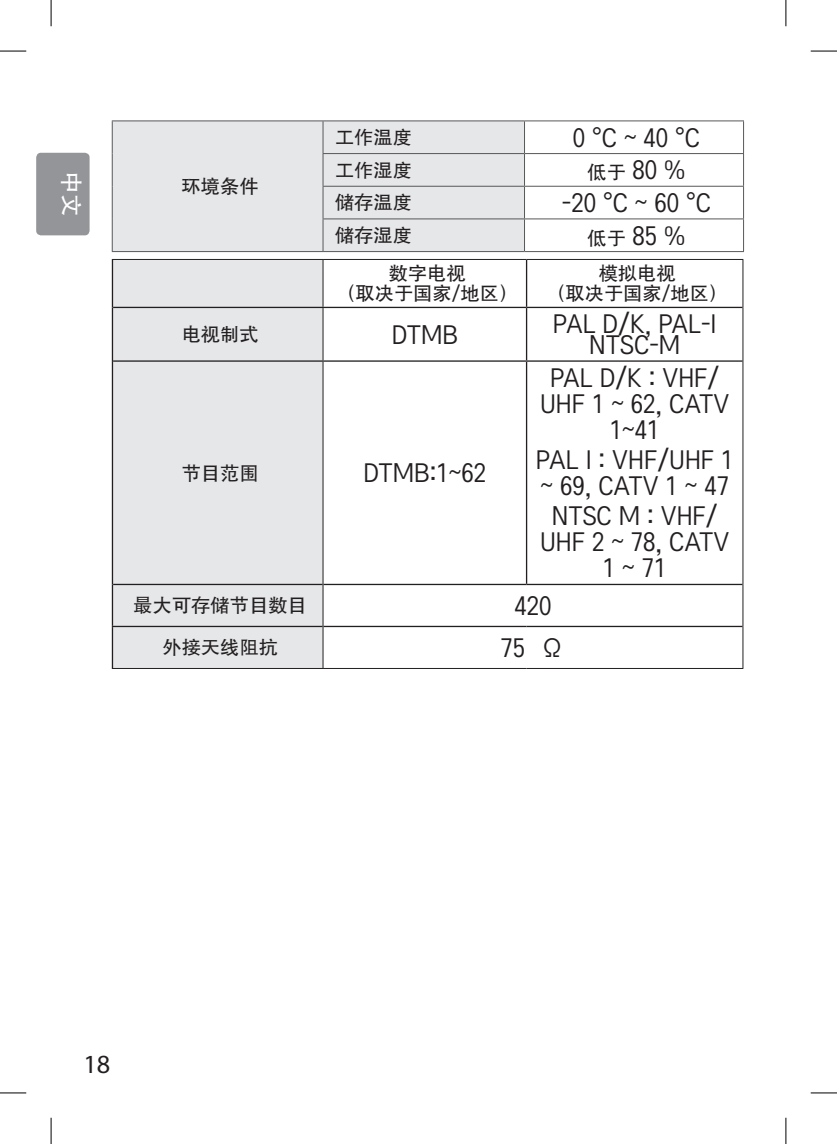
<style>
.page{position:relative;width:837px;height:1144px;background:#fff}
.page>*{position:absolute;margin:0;border:0;box-sizing:border-box;transform-origin:0 0}
.t1{font:26.25px/26.2px "LG Display";color:#231f20;text-align:center}
.t2{font:26.25px "Myriad Pro";color:#231f20}
.t3{font:22.75px "LG Display";color:#fff}
.t4{font:19.25px/20.3px "LG Display";color:#231f20;text-align:center}
.s1{font-size:19.25px}
</style>
<div class="page">
<div style="left:36px;top:153px;width:53px;height:82px;background:#939598;border-radius:5px"></div>
<div style="left:113px;top:121px;width:411px;height:130px;background:#e6e7e9"></div>
<hr style="left:524px;top:120px;width:219px;height:1px;background:#57585a">
<hr style="left:742px;top:121px;width:1px;height:32px;background:#57585a">
<hr style="left:524px;top:153px;width:219px;height:1px;background:#57585a">
<hr style="left:742px;top:154px;width:1px;height:32px;background:#57585a">
<hr style="left:524px;top:186px;width:219px;height:1px;background:#57585a">
<hr style="left:742px;top:187px;width:1px;height:31px;background:#57585a">
<hr style="left:524px;top:218px;width:219px;height:1px;background:#57585a">
<hr style="left:742px;top:219px;width:1px;height:32px;background:#57585a">
<hr style="left:524px;top:251px;width:219px;height:1px;background:#57585a">
<hr style="left:112px;top:120px;width:211px;height:1px;background:#57585a">
<hr style="left:112px;top:121px;width:1px;height:33px;background:#57585a">
<hr style="left:112px;top:154px;width:1px;height:32px;background:#57585a">
<hr style="left:112px;top:186px;width:1px;height:33px;background:#57585a">
<hr style="left:112px;top:219px;width:1px;height:32px;background:#57585a">
<hr style="left:112px;top:251px;width:211px;height:1px;background:#57585a">
<hr style="left:323px;top:120px;width:201px;height:1px;background:#57585a">
<hr style="left:322px;top:121px;width:1px;height:32px;background:#57585a">
<hr style="left:524px;top:121px;width:1px;height:32px;background:#57585a">
<hr style="left:322px;top:153px;width:202px;height:1px;background:#57585a">
<hr style="left:322px;top:154px;width:1px;height:32px;background:#57585a">
<hr style="left:524px;top:154px;width:1px;height:32px;background:#57585a">
<hr style="left:322px;top:186px;width:202px;height:1px;background:#57585a">
<hr style="left:322px;top:187px;width:1px;height:31px;background:#57585a">
<hr style="left:524px;top:187px;width:1px;height:31px;background:#57585a">
<hr style="left:322px;top:218px;width:202px;height:1px;background:#57585a">
<hr style="left:322px;top:219px;width:1px;height:32px;background:#57585a">
<hr style="left:524px;top:219px;width:1px;height:32px;background:#57585a">
<hr style="left:323px;top:251px;width:201px;height:1px;background:#57585a">
<div style="left:113px;top:260px;width:209px;height:408px;background:#e6e7e9"></div>
<svg style="left:323px;top:260px;width:419px;height:408px"></svg>
<hr style="left:112px;top:259px;width:211px;height:1px;background:#231f20">
<hr style="left:526px;top:259px;width:217px;height:1px;background:#231f20">
<hr style="left:742px;top:260px;width:1px;height:47px;background:#231f20">
<hr style="left:742px;top:307px;width:1px;height:54px;background:#231f20">
<hr style="left:742px;top:361px;width:1px;height:223px;background:#231f20">
<hr style="left:112px;top:668px;width:211px;height:1px;background:#231f20">
<hr style="left:112px;top:260px;width:1px;height:47px;background:#231f20">
<hr style="left:112px;top:307px;width:1px;height:54px;background:#231f20">
<hr style="left:112px;top:361px;width:1px;height:223px;background:#231f20">
<hr style="left:112px;top:584px;width:1px;height:42px;background:#231f20">
<hr style="left:112px;top:626px;width:210px;height:1px;background:#231f20">
<hr style="left:112px;top:627px;width:1px;height:41px;background:#231f20">
<hr style="left:113px;top:307px;width:210px;height:1px;background:#231f20">
<hr style="left:526px;top:307px;width:216px;height:1px;background:#231f20">
<hr style="left:113px;top:360px;width:210px;height:2px;background:#231f20">
<hr style="left:526px;top:360px;width:216px;height:2px;background:#231f20">
<hr style="left:113px;top:584px;width:209px;height:1px;background:#231f20">
<hr style="left:323px;top:259px;width:203px;height:1px;background:#231f20">
<hr style="left:322px;top:260px;width:1px;height:47px;background:#231f20">
<hr style="left:322px;top:308px;width:1px;height:52px;background:#231f20">
<hr style="left:322px;top:362px;width:1px;height:222px;background:#231f20">
<hr style="left:322px;top:584px;width:1px;height:42px;background:#231f20">
<hr style="left:742px;top:584px;width:1px;height:42px;background:#231f20">
<hr style="left:322px;top:626px;width:1px;height:42px;background:#231f20">
<hr style="left:742px;top:626px;width:1px;height:42px;background:#231f20">
<hr style="left:323px;top:668px;width:203px;height:1px;background:#231f20">
<hr style="left:526px;top:668px;width:217px;height:1px;background:#231f20">
<hr style="left:525px;top:260px;width:2px;height:47px;background:#231f20">
<hr style="left:525px;top:308px;width:2px;height:52px;background:#231f20">
<hr style="left:525px;top:362px;width:2px;height:222px;background:#231f20">
<hr style="left:323px;top:307px;width:203px;height:1px;background:#231f20">
<hr style="left:323px;top:360px;width:203px;height:2px;background:#231f20">
<hr style="left:323px;top:584px;width:203px;height:1px;background:#231f20">
<hr style="left:526px;top:584px;width:216px;height:1px;background:#231f20">
<hr style="left:323px;top:626px;width:203px;height:1px;background:#231f20">
<hr style="left:526px;top:626px;width:216px;height:1px;background:#231f20">
<svg style="left:0;top:51px;width:26px;height:1px"></svg>
<svg style="left:810px;top:51px;width:26px;height:1px"></svg>
<svg style="left:0;top:1092px;width:26px;height:1px"></svg>
<svg style="left:810px;top:1092px;width:26px;height:1px"></svg>
<svg style="left:51px;top:0;width:1px;height:26px"></svg>
<svg style="left:51px;top:1118px;width:1px;height:26px"></svg>
<svg style="left:785px;top:0;width:1px;height:26px"></svg>
<svg style="left:785px;top:1118px;width:1px;height:26px"></svg>
<p class="t3" style="left:89px;top:171px;width:47px;rotate:90deg">中文</p>
<p class="t4" style="left:181px;top:175px;width:78px">环境条件</p>
<p class="t4" style="left:335px;top:126px;width:78px">工作温度</p>
<p class="t1" style="left:572px;top:122px;width:129px">0 °C ~ 40 °C</p>
<p class="t4" style="left:335px;top:158px;width:78px">工作湿度</p>
<p class="t1" style="left:587px;top:155px;width:99px"><span class="s1">低于</span> 80 %</p>
<p class="t4" style="left:335px;top:191px;width:78px">储存温度</p>
<p class="t1" style="left:562px;top:187px;width:150px">-20 °C ~ 60 °C</p>
<p class="t4" style="left:335px;top:224px;width:78px">储存湿度</p>
<p class="t1" style="left:587px;top:220px;width:99px"><span class="s1">低于</span> 85 %</p>
<p class="t4" style="left:336px;top:262px;width:183px">数字电视<br>（取决于国家/地区）</p>
<p class="t4" style="left:546px;top:262px;width:183px">模拟电视<br>（取决于国家/地区）</p>
<p class="t4" style="left:182px;top:323px;width:78px">电视制式</p>
<p class="t1" style="left:391px;top:319px;width:68px">DTMB</p>
<p class="t4" style="left:182px;top:461px;width:79px">节目范围</p>
<p class="t1" style="left:363px;top:458px;width:124px">DTMB:1~62</p>
<p class="t1" style="left:552px;top:311px;width:165px;line-height:21px">PAL D/K, PAL-I<br>NTSC-M</p>
<p class="t1" style="left:540px;top:362px;width:191px">PAL D/K : VHF/<br>UHF 1 ~ 62, CATV<br>1~41</p>
<p class="t1" style="left:535px;top:445px;width:199px;text-align:left">PAL I : VHF/UHF 1 ~ 69, CATV 1 ~ 47</p>
<p class="t1" style="left:540px;top:500px;width:191px">NTSC M : VHF/<br>UHF 2 ~ 78, CATV<br>1 ~ 71</p>
<p class="t4" style="left:133px;top:594px;width:175px">最大可存储节目数目</p>
<p class="t1" style="left:514px;top:590px;width:39px">420</p>
<p class="t4" style="left:162px;top:636px;width:117px">外接天线阻抗</p>
<p class="t1" style="left:500px;top:632px;width:66px">75 Ω</p>
<p class="t2" style="left:83px;top:1048px;width:28px">18</p>
</div>
